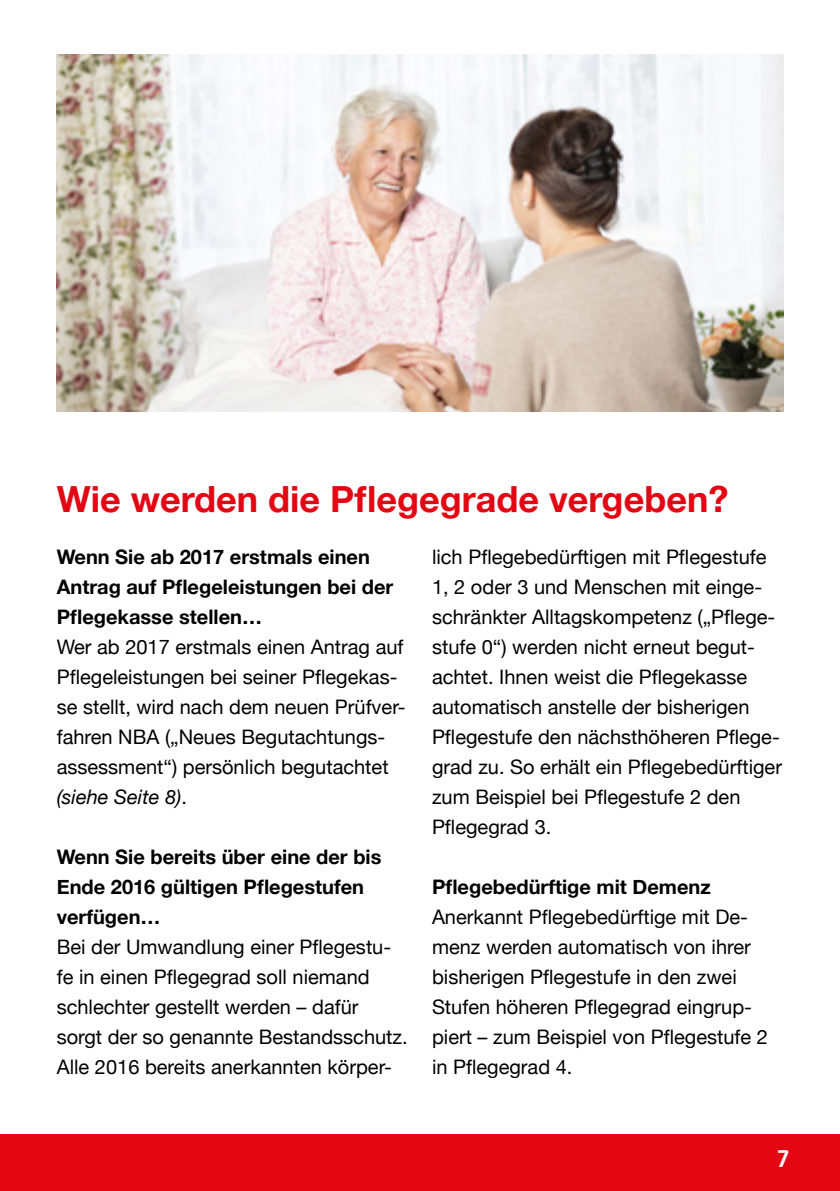
<style>
.page{position:relative;width:840px;height:1191px;background:#fff}
.page>*{position:absolute;margin:0;border:0;box-sizing:border-box;transform-origin:0 0}
.t1{font:700 36px "Helvetica Neue";color:#e30613}
.t2{font:700 24px "Oblik";color:#fff}
.t3{font:20px/30px "Helvetica Neue";color:#000}
.t4{font:700 20px/30px "Helvetica Neue";color:#000}
.s1{font-style:italic}
</style>
<div class="page">
<div style="left:0;top:1134px;width:839px;height:57px;background:#e30613"></div>
<img style="left:57px;top:54px;width:725px;height:357px">
<h1 class="t1" style="left:57px;top:470px;width:672px">Wie werden die Pflegegrade vergeben?</h1>
<p class="t4" style="left:57px;top:542px;width:338px">Wenn Sie ab 2017 erstmals einen<br>Antrag auf Pflegeleistungen bei der<br>Pflegekasse stellen…</p>
<p class="t3" style="left:57px;top:633px;width:350px">Wer ab 2017 erstmals einen Antrag auf Pflegeleistungen bei seiner Pflegekas&shy;se stellt, wird nach dem neuen Prüfver&shy;fahren NBA („Neues Begutachtungs&shy;assessment“) persönlich begutachtet <span class="s1">(siehe Seite 8)</span>.</p>
<p class="t3" style="left:432px;top:543px;width:351px">lich Pflegebedürftigen mit Pflegestufe 1, 2 oder 3 und Menschen mit einge&shy;schränkter Alltagskompetenz („Pflege&shy;stufe 0“) werden nicht erneut begut&shy;achtet. Ihnen weist die Pflegekasse automatisch anstelle der bisherigen Pflegestufe den nächsthöheren Pflege&shy;grad zu. So erhält ein Pflegebedürftiger zum Beispiel bei Pflegestufe 2 den Pflegegrad 3.</p>
<p class="t4" style="left:57px;top:842px;width:326px">Wenn Sie bereits über eine der bis<br>Ende 2016 gültigen Pflegestufen verfügen…</p>
<p class="t3" style="left:57px;top:933px;width:352px">Bei der Umwandlung einer Pflegestu&shy;fe in einen Pflegegrad soll niemand schlechter gestellt werden – dafür sorgt der so genannte Bestandsschutz.<br>Alle 2016 bereits anerkannten körper-</p>
<p class="t4" style="left:432px;top:872px;width:280px">Pflegebedürftige mit Demenz</p>
<p class="t3" style="left:432px;top:903px;width:337px">Anerkannt Pflegebedürftige mit De&shy;menz werden automatisch von ihrer bisherigen Pflegestufe in den zwei<br>Stufen höheren Pflegegrad eingrup&shy;piert – zum Beispiel von Pflegestufe 2 in Pflegegrad 4.</p>
<p class="t2" style="left:777px;top:1144px;width:12px">7</p>
</div>
